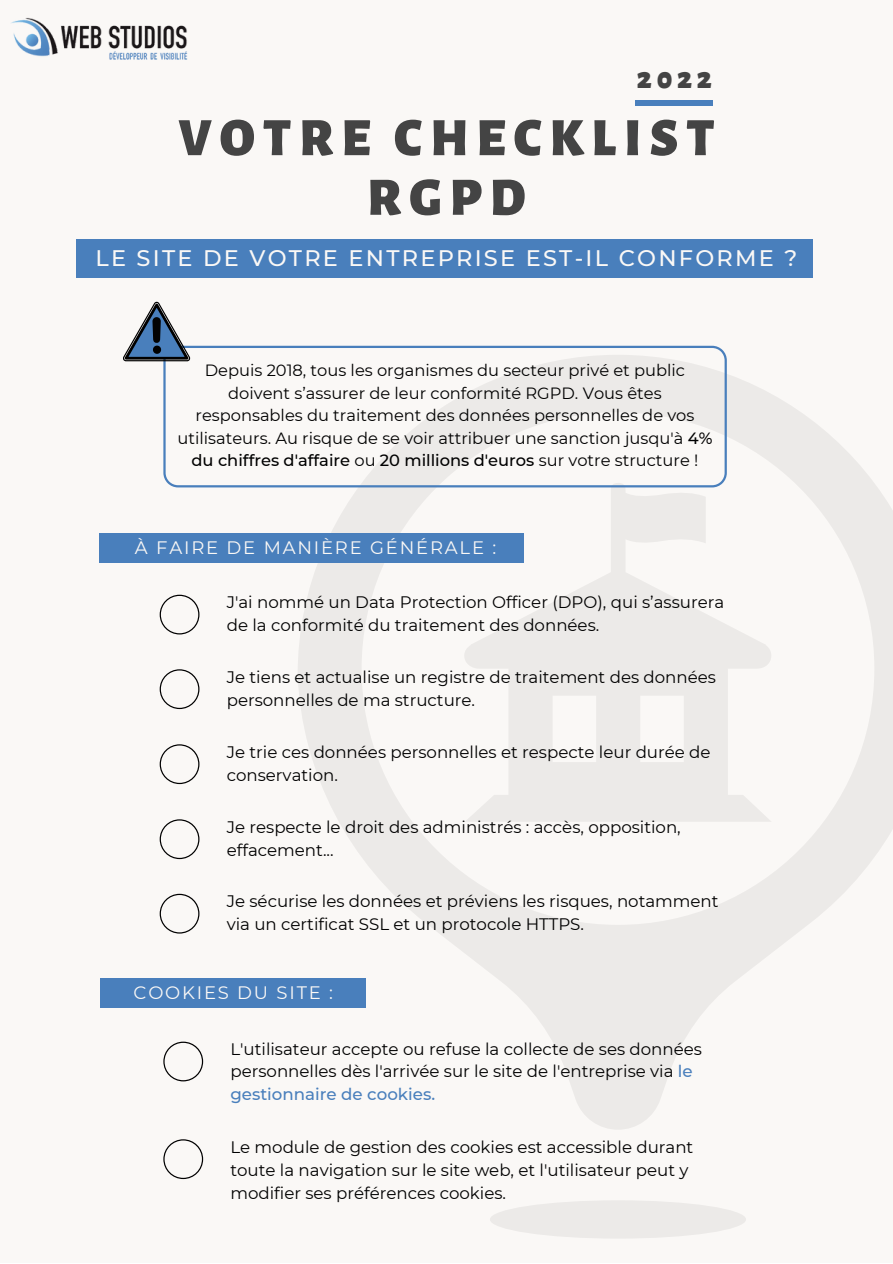
<style>
.page{position:relative;width:893px;height:1264px;background:#fff}
.page>*{position:absolute;margin:0;border:0;box-sizing:border-box;transform-origin:0 0}
.t1{font:900 54px/59.6px "Alegreya Sans SC";letter-spacing:.15em;color:#444;text-align:center}
.t2{font:900 30.75px "Alegreya Sans SC";color:#444}
.t3{font:500 22.5px "Montserrat";letter-spacing:.1em;color:#faf8f6}
.t4{font:18px "Montserrat";letter-spacing:.1em;color:#faf8f6}
.t5{font:16.65px/23.1px "Montserrat";color:#000}
.t6{font:16.35px/22.5px "Montserrat";color:#000;text-align:center}
.s1{font-weight:500}
.s2{font-weight:500;color:#497fbc}
</style>
<div class="page">
<div style="left:0;top:0;width:892px;height:1262px;background:#faf8f6"></div>
<img style="left:11px;top:18px;width:177px;height:42px">
<svg style="left:297px;top:356px;width:595px;height:882px"></svg>
<svg style="left:163px;top:346px;width:563px;height:141px"></svg>
<div style="left:636px;top:100px;width:76px;height:6px;background:#497fbc"></div>
<div style="left:77px;top:239px;width:735px;height:38px;background:#497fbc"></div>
<svg style="left:123px;top:302px;width:67px;height:59px"></svg>
<svg style="left:160px;top:594px;width:39px;height:40px"></svg>
<svg style="left:160px;top:669px;width:39px;height:40px"></svg>
<svg style="left:160px;top:819px;width:39px;height:40px"></svg>
<svg style="left:160px;top:893px;width:39px;height:40px"></svg>
<svg style="left:160px;top:744px;width:39px;height:40px"></svg>
<div style="left:100px;top:533px;width:424px;height:29px;background:#497fbc"></div>
<div style="left:100px;top:978px;width:265px;height:29px;background:#497fbc"></div>
<svg style="left:163px;top:1041px;width:40px;height:40px"></svg>
<svg style="left:163px;top:1139px;width:40px;height:39px"></svg>
<h2 class="t2" style="left:637px;top:64px;width:76px">2022</h2>
<h1 class="t1" style="left:178px;top:109px;width:537px">VOTRE CHECKLIST<br>RGPD</h1>
<h3 class="t3" style="left:95px;top:244px;width:703px">LE SITE DE VOTRE ENTREPRISE EST-IL CONFORME ?</h3>
<p class="t6" style="left:177px;top:359px;width:536px">Depuis 2018, tous les organismes du secteur privé et public doivent s’assurer de leur conformité RGPD. Vous êtes responsables du traitement des données personnelles de vos utilisateurs. Au risque de se voir attribuer une sanction jusqu'à <span class="s1">4% du chiffres d'affaire</span> ou <span class="s1">20 millions d'euros</span> sur votre structure !</p>
<p class="t4" style="left:135px;top:536px;width:362px">À FAIRE DE MANIÈRE GÉNÉRALE :</p>
<p class="t5" style="left:227px;top:590px;width:499px">J'ai nommé un Data Protection Officer (DPO), qui s’assurera de la conformité du traitement des données.</p>
<p class="t5" style="left:227px;top:665px;width:490px">Je tiens et actualise un registre de traitement des données personnelles de ma structure.</p>
<p class="t5" style="left:227px;top:740px;width:485px">Je trie ces données personnelles et respecte leur durée de conservation.</p>
<p class="t5" style="left:227px;top:815px;width:455px">Je respecte le droit des administrés : accès, opposition, effacement...</p>
<p class="t5" style="left:227px;top:889px;width:493px">Je sécurise les données et préviens les risques, notamment via un certificat SSL et un protocole HTTPS.</p>
<p class="t4" style="left:134px;top:981px;width:201px">COOKIES DU SITE :</p>
<p class="t5" style="left:230px;top:1037px;width:473px;line-height:22.5px">L'utilisateur accepte ou refuse la collecte de ses données personnelles dès l'arrivée sur le site de l'entreprise via <span class="s2">le gestionnaire de cookies.</span></p>
<p class="t5" style="left:230px;top:1135px;width:464px">Le module de gestion des cookies est accessible durant toute la navigation sur le site web, et l'utilisateur peut y modifier ses préférences cookies.</p>
</div>
